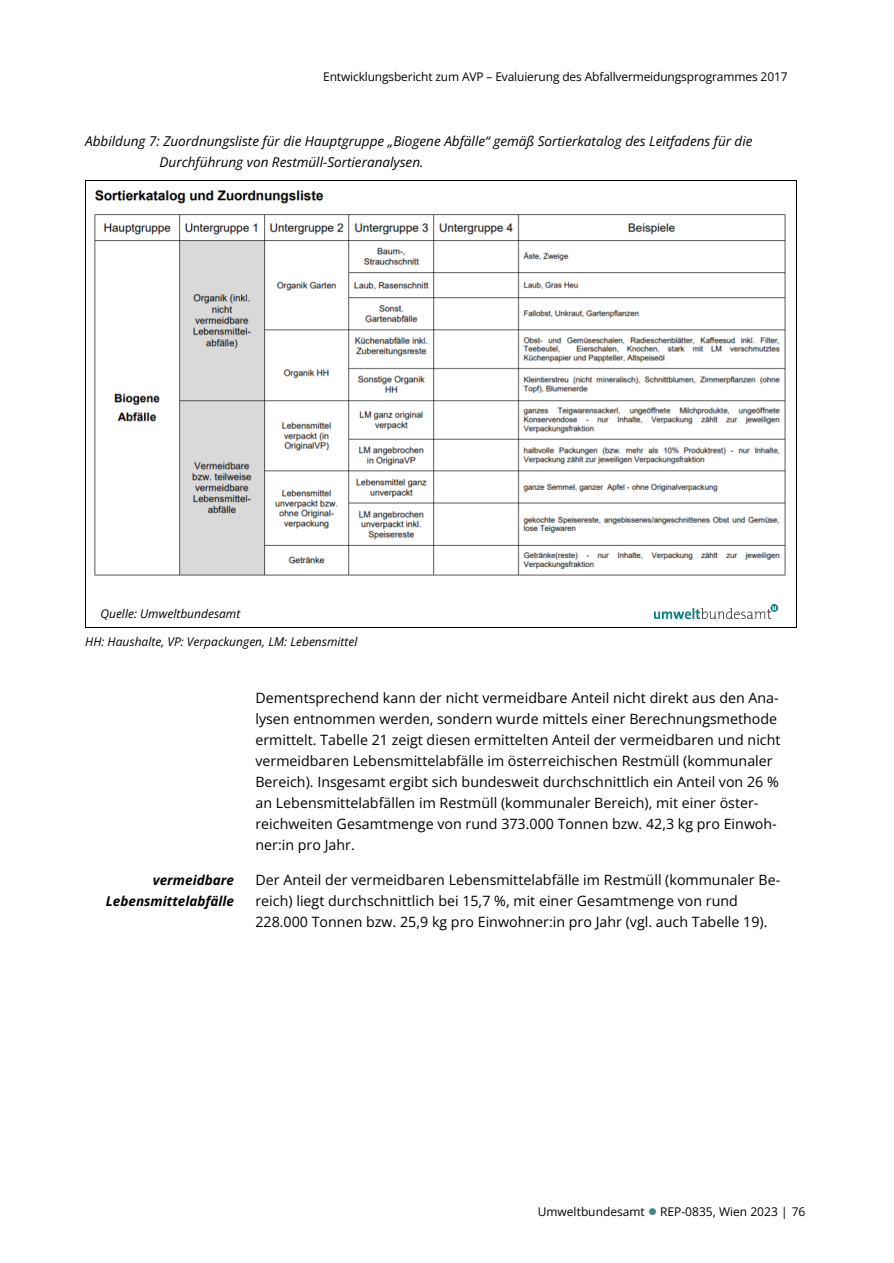
<style>
.page{position:relative;width:894px;height:1263px;background:#fff}
.page>*{position:absolute;margin:0;border:0;box-sizing:border-box;transform-origin:0 0}
.t1{font:14.25px/21px "Open Sans";color:#000}
.t2{font:italic 13.5px/21px "Open Sans";color:#000}
.t3{font:italic 700 13.5px/21px "Open Sans";color:#000;text-align:right}
.t4{font:12px "Open Sans";letter-spacing:-.01em;color:#000}
.t5{font:italic 12px "Open Sans";color:#000}
.s1{color:#4a8588}
</style>
<div class="page">
<hr style="left:86px;top:180px;width:710px;height:1px;background:#000">
<hr style="left:85px;top:183px;width:1px;height:416px;background:#000">
<hr style="left:796px;top:183px;width:1px;height:416px;background:#000">
<svg style="left:85px;top:599px;width:1px;height:29px"></svg>
<hr style="left:86px;top:627px;width:408px;height:1px;background:#000">
<hr style="left:494px;top:627px;width:302px;height:1px;background:#000">
<svg style="left:796px;top:599px;width:1px;height:29px"></svg>
<img style="left:654px;top:605px;width:123px;height:14px">
<img style="left:94px;top:190px;width:692px;height:386px">
<p class="t4" style="left:323px;top:68px;width:465px">Entwicklungsbericht zum AVP – Evaluierung des Abfallvermeidungsprogrammes 2017</p>
<p class="t2" style="left:159px;top:130px;width:594px;text-indent:-74px">Abbildung 7: Zuordnungsliste für die Hauptgruppe „Biogene Abfälle“ gemäß Sortierkatalog des Leitfadens für die<br>Durchführung von Restmüll-Sortieranalysen.</p>
<p class="t5" style="left:100px;top:606px;width:141px">Quelle: Umweltbundesamt</p>
<p class="t5" style="left:85px;top:633px;width:274px">HH: Haushalte, VP: Verpackungen, LM: Lebensmittel</p>
<p class="t3" style="left:106px;top:869px;width:130px">vermeidbare<br>Lebensmittelabfälle</p>
<p class="t1" style="left:255px;top:687px;width:526px">Dementsprechend kann der nicht vermeidbare Anteil nicht direkt aus den Ana&shy;lysen entnommen werden, sondern wurde mittels einer Berechnungsmethode ermittelt. Tabelle 21 zeigt diesen ermittelten Anteil der vermeidbaren und nicht vermeidbaren Lebensmittelabfälle im österreichischen Restmüll (kommunaler Bereich). Insgesamt ergibt sich bundesweit durchschnittlich ein Anteil von 26 % an Lebensmittelabfällen im Restmüll (kommunaler Bereich), mit einer öster&shy;reichweiten Gesamtmenge von rund 373.000 Tonnen bzw. 42,3 kg pro Einwoh&shy;ner:in pro Jahr.</p>
<p class="t1" style="left:255px;top:869px;width:526px">Der Anteil der vermeidbaren Lebensmittelabfälle im Restmüll (kommunaler Be&shy;reich) liegt durchschnittlich bei 15,7 %, mit einer Gesamtmenge von rund<br>228.000 Tonnen bzw. 25,9 kg pro Einwohner:in pro Jahr (vgl. auch Tabelle 19).</p>
<p class="t4" style="left:537px;top:1204px;width:269px">Umweltbundesamt <span class="s1">●</span> REP-0835, Wien 2023 | 76</p>
</div>
